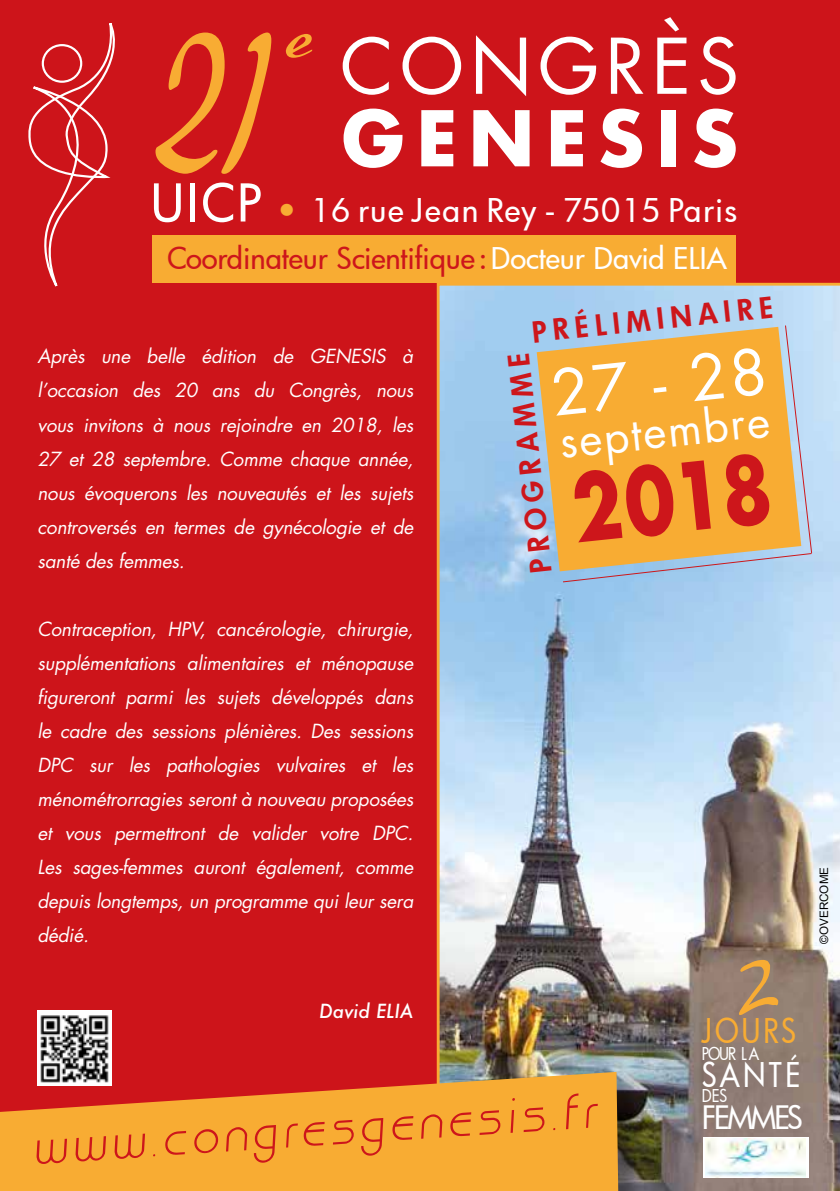
<style>
.page{position:relative;width:840px;height:1191px;background:#fff}
.page>*{position:absolute;margin:0;border:0;box-sizing:border-box;transform-origin:0 0}
.t1{font:700 90.8px "Futura";color:#cd161b;scale:.8 1}
.t2{font:74.6px/72.6px "Futura";letter-spacing:.08em;color:#fff;text-align:right}
.t3{font:67.4px "Heather";color:#f8ac33}
.t4{font:61.4px "Futura";color:#fff}
.t5{font:47.4px "Bisque";color:#cd161b}
.t6{font:44.2px "Futura";color:#fff}
.t7{font:500 33.2px "Futura";letter-spacing:.095em;color:#f8ac33;scale:.86 1}
.t8{font:500 33.2px "Futura";letter-spacing:.115em;color:#fff;scale:.86 1}
.t9{font:500 32px "Futura";letter-spacing:.05em;color:#fff}
.t10{font:500 31.6px "Futura";letter-spacing:-.07em;color:#fff;scale:.95 1}
.t11{font:500 29.2px "Futura";letter-spacing:-.005em;color:#cd161b}
.t12{font:800 28.6px "Futura";color:#cd161b}
.t13{font:italic 19px/34px "Futura";color:#fff;text-align:justify}
.t14{font:italic 500 19px "Futura";color:#fff}
.t15{font:500 17.4px "Futura";letter-spacing:-.07em;color:#fff;scale:.86 1}
.t16{font:11.6px "Arial";color:#000}
.s1{font-family:"Heather";font-size:141.6px;color:#f8ac33}
.s2{font-weight:700}
.s3{font-size:50.6px}
.s4{font-size:40.6px;color:#f8ac33}
.s5{color:#fff}
</style>
<div class="page">
<div style="left:0;top:0;width:839px;height:1191px;background:#cd141a"></div>
<img style="left:436px;top:283px;width:403px;height:908px">
<svg style="left:28px;top:23px;width:87px;height:264px"></svg>
<div style="left:702px;top:1137px;width:106px;height:40px;background:#fff"></div>
<img style="left:705px;top:1138px;width:100px;height:39px">
<img style="left:38px;top:1011px;width:73px;height:60px">
<svg style="left:536px;top:327px;width:25px;height:244px;background:#c8bb96"></svg>
<div style="left:152px;top:235px;width:583px;height:48px;background:#f8ac33"></div>
<div style="left:0;top:1075px;width:643px;height:116px;background:#000;opacity:.37"></div>
<svg style="left:0;top:1071px;width:618px;height:120px;background:#ee9532"></svg>
<svg style="left:561px;top:324px;width:251px;height:259px;background:#e7b35b"></svg>
<h2 class="t2" style="left:155px;top:29px;width:584px">CONGRÈS<br><span class="s1">21</span> <span class="s2">GENESIS</span></h2>
<h3 class="t3" style="left:288px;top:-21px;width:23px">e</h3>
<h3 class="t9" style="left:150px;top:188px;width:588px"><span class="s3">UICP</span> <span class="s4">•</span> 16 rue Jean Rey - 75015 Paris</h3>
<h3 class="t11" style="left:167px;top:238px;width:561px">Coordinateur Scientifique :<span class="s5">Docteur David ELIA</span></h3>
<p class="t13" style="left:37px;top:339px;width:381px">Après une belle édition de GENESIS à l’occasion des 20 ans du Congrès, nous vous invitons à nous rejoindre en 2018, les 27 et 28 septembre. Comme chaque année, nous évoquerons les nouveautés et les sujets controversés en termes de gynécologie et de santé des femmes.</p>
<h3 class="t12" style="left:529px;top:313px;width:243px;rotate:-6deg">PRÉLIMINAIRE</h3>
<h3 class="t4" style="left:546px;top:351px;width:218px;rotate:-6deg">27 - 28</h3>
<h3 class="t12" style="left:522px;top:575px;width:223px;rotate:-96deg">PROGRAMME</h3>
<h3 class="t6" style="left:556px;top:412px;width:212px;rotate:-6deg">septembre</h3>
<h1 class="t1" style="left:565px;top:443px;width:251px;rotate:-6deg">2018</h1>
<p class="t13" style="left:37px;top:611px;width:381px">Contraception, HPV, cancérologie, chirurgie, supplémentations alimentaires et ménopause figureront parmi les sujets développés dans le cadre des sessions plénières. Des sessions DPC sur les pathologies vulvaires et les ménométrorragies seront à nouveau proposées et vous permettront de valider votre DPC.<br>Les sages-femmes auront également, comme depuis longtemps, un programme qui leur sera dédié.</p>
<p class="t14" style="left:319px;top:998px;width:95px">David ELIA</p>
<h3 class="t5" style="left:31px;top:1123px;width:566px;rotate:-4deg">www.congresgenesis.fr</h3>
<h3 class="t7" style="left:701px;top:1008px;width:111px">JOURS<sup>2</sup></h3>
<p class="t15" style="left:701px;top:1042px;width:68px">POUR L A</p>
<h3 class="t8" style="left:701px;top:1052px;width:116px">SANTÉ</h3>
<p class="t15" style="left:701px;top:1083px;width:31px">DES</p>
<h3 class="t10" style="left:701px;top:1095px;width:108px">FEMMES</h3>
<p class="t16" style="left:815px;top:943px;width:78px;rotate:-90deg">©OVERCOME</p>
</div>
